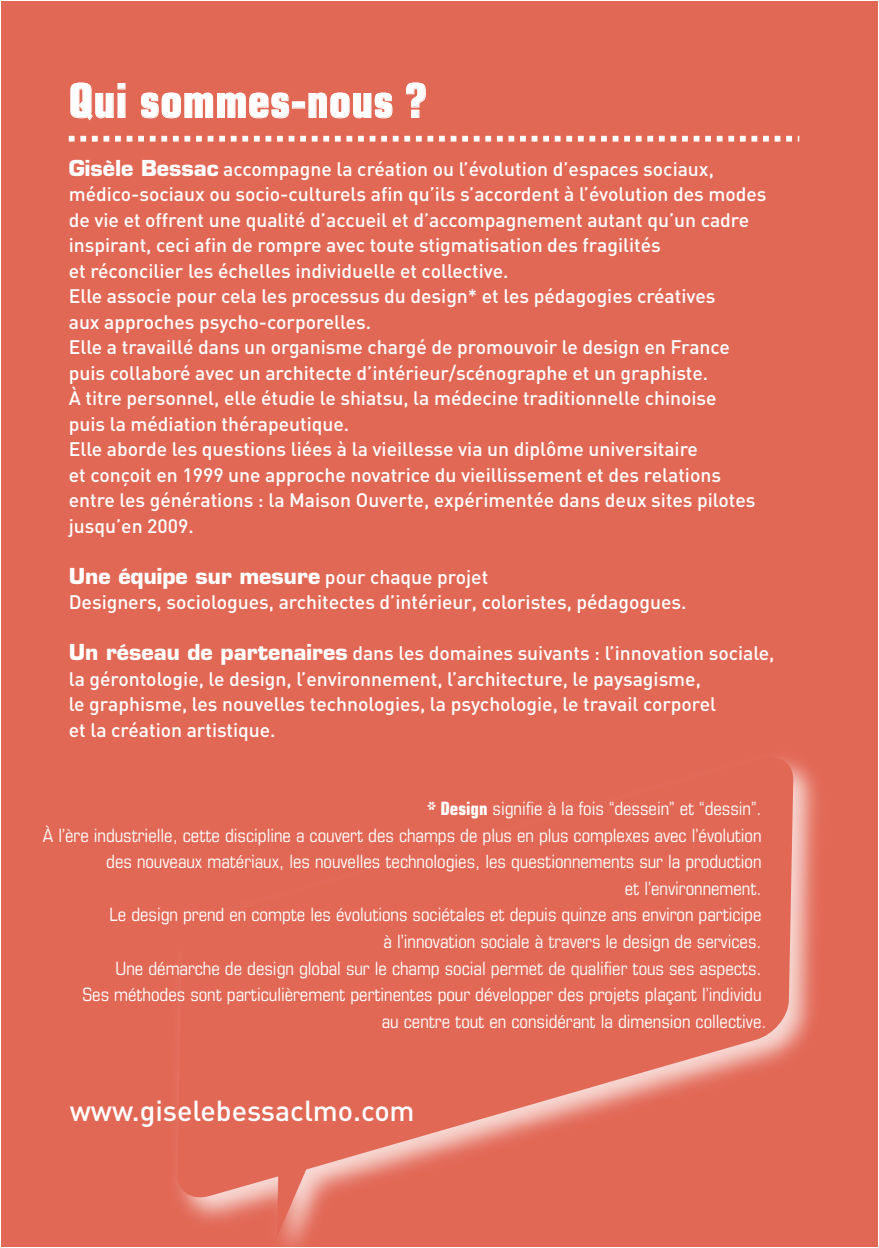
<style>
.page{position:relative;width:879px;height:1248px;background:#fff}
.page>*{position:absolute;margin:0;border:0;box-sizing:border-box;transform-origin:0 0}
.t1{font:700 condensed 47px "Eurostile";letter-spacing:.01em;color:#fff}
.t2{font:500 28.6px "DIN";color:#fff}
.t3{font:700 21.4px "Eurostile";color:#fff}
.t4{font:500 19.4px/25.6px "DIN";color:#fff}
.t5{font:condensed 18.4px/26.6px "Eurostile";color:#fff;text-align:right}
.s1{font-family:"Eurostile";font-weight:700;font-size:21.4px}
.s2{font-family:"DIN";font-weight:500;font-size:19.4px}
.s3{font-weight:700}
</style>
<div class="page">
<div style="left:1px;top:1px;width:877px;height:1245px;background:#e26856"></div>
<img style="left:280px;top:761px;width:538px;height:485px">
<svg style="left:177px;top:758px;width:616px;height:479px"></svg>
<svg style="left:70px;top:82px;width:56px;height:38px"></svg>
<svg style="left:141px;top:93px;width:148px;height:25px"></svg>
<div style="left:292px;top:102px;width:13px;height:6px;border:1px solid #fff"></div>
<svg style="left:308px;top:93px;width:84px;height:25px"></svg>
<svg style="left:406px;top:82px;width:20px;height:36px"></svg>
<svg style="left:69px;top:136px;width:730px;height:6px"></svg>
<h1 class="t1" style="left:69px;top:72px;width:359px">Qui sommes-nous ?</h1>
<p class="t4" style="left:69px;top:155px;width:699px"><span class="s1">Gisèle Bessac</span> accompagne la création ou l’évolution d’espaces sociaux, médico-sociaux ou socio-culturels afin qu’ils s’accordent à l’évolution des modes de vie et offrent une qualité d’accueil et d’accompagnement autant qu’un cadre inspirant, ceci afin de rompre avec toute stigmatisation des fragilités<br>et réconcilier les échelles individuelle et collective.<br>Elle associe pour cela les processus du design* et les pédagogies créatives<br>aux approches psycho-corporelles.<br>Elle a travaillé dans un organisme chargé de promouvoir le design en France puis collaboré avec un architecte d’intérieur/scénographe et un graphiste.<br>À titre personnel, elle étudie le shiatsu, la médecine traditionnelle chinoise<br>puis la médiation thérapeutique.<br>Elle aborde les questions liées à la vieillesse via un diplôme universitaire<br>et conçoit en 1999 une approche novatrice du vieillissement et des relations entre les générations : la Maison Ouverte, expérimentée dans deux sites pilotes jusqu’en 2009.</p>
<p class="t3" style="left:69px;top:562px;width:421px">Une équipe sur mesure <span class="s2">pour chaque projet</span></p>
<p class="t4" style="left:69px;top:589px;width:619px">Designers, sociologues, architectes d’intérieur, coloristes, pédagogues.</p>
<p class="t4" style="left:69px;top:640px;width:707px"><span class="s1">Un réseau de partenaires</span> dans les domaines suivants : l’innovation sociale, la gérontologie, le design, l’environnement, l’architecture, le paysagisme,<br>le graphisme, les nouvelles technologies, la psychologie, le travail corporel<br>et la création artistique.</p>
<p class="t5" style="left:43px;top:795px;width:725px"><span class="s3">* Design</span> signifie à la fois “dessein” et “dessin”.<br>À l’ère industrielle, cette discipline a couvert des champs de plus en plus complexes avec l’évolution des nouveaux matériaux, les nouvelles technologies, les questionnements sur la production<br>et l’environnement.<br>Le design prend en compte les évolutions sociétales et depuis quinze ans environ participe<br>à l’innovation sociale à travers le design de services.<br>Une démarche de design global sur le champ social permet de qualifier tous ses aspects.<br>Ses méthodes sont particulièrement pertinentes pour développer des projets plaçant l’individu<br>au centre tout en considérant la dimension collective.</p>
<h2 class="t2" style="left:70px;top:1091px;width:346px">www.giselebessaclmo.com</h2>
</div>
